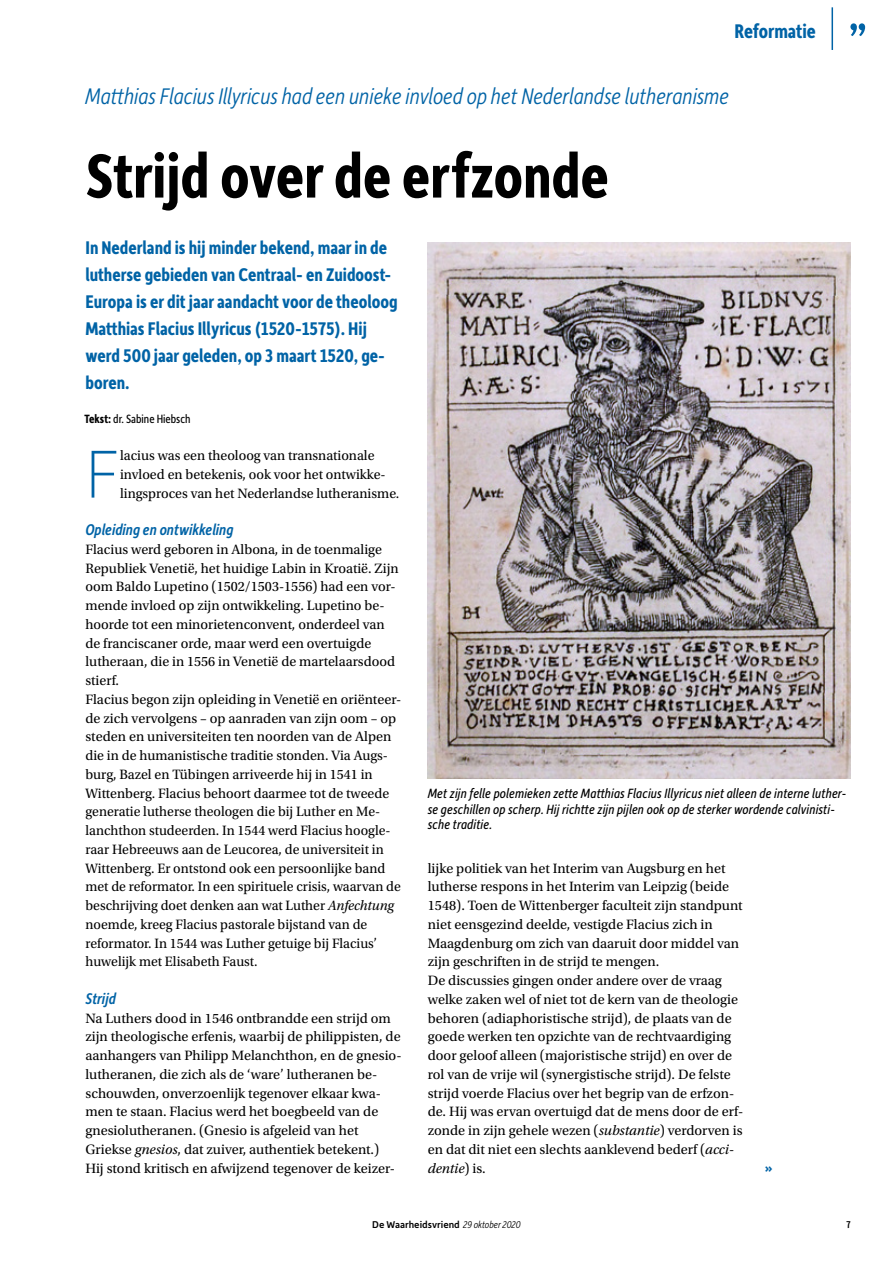
<style>
.page{position:relative;width:893px;height:1263px;background:#fff}
.page>*{position:absolute;margin:0;border:0;box-sizing:border-box;transform-origin:0 0}
.t1{font:100 72px "Depot New";color:#0063a6}
.t2{font:700 66px "Depot New Condensed";color:#000}
.t3{font:italic 300 24px "Depot New Condensed";color:#0063a6}
.t4{font:700 21px "Depot New Condensed";color:#0063a6}
.t5{font:700 19.5px/27px "Depot New Condensed";color:#0063a6}
.t6{font:italic 500 16.5px "Depot New Condensed";color:#0063a6}
.t7{font:14.25px/18.8px "Utopia Std";color:#000}
.t8{font:italic 14.25px/15.8px "Depot New Condensed";letter-spacing:.01em;color:#000}
.t9{font:12.75px "Depot New Condensed";color:#000}
.t10{font:700 12px "Depot New";color:#0063a6}
.t11{font:500 10.5px "Depot New";color:#000}
.t12{font:500 10.5px "Depot New Condensed";color:#000}
.s1{font-weight:700}
.s2{font-style:italic}
.s3{font-family:"Depot New Condensed";font-weight:300;font-style:italic}
</style>
<div class="page">
<hr style="left:831px;top:7px;width:2px;height:43px;background:#0063a6">
<svg style="left:850px;top:23px;width:15px;height:13px"></svg>
<img style="left:428px;top:242px;width:422px;height:537px">
<h3 class="t4" style="left:734px;top:18px;width:83px">Reformatie</h3>
<h3 class="t3" style="left:85px;top:80px;width:645px">Matthias Flacius Illyricus had een unieke invloed op het Nederlandse lutheranisme</h3>
<h2 class="t2" style="left:85px;top:133px;width:525px">Strijd over de erfzonde</h2>
<h3 class="t5" style="left:85px;top:233px;width:314px">In Nederland is hij minder bekend, maar in de lutherse gebieden van Centraal- en Zuidoost-Europa is er dit jaar aandacht voor de theoloog Matthias Flacius Illyricus (1520-1575). Hij werd 500 jaar geleden, op 3 maart 1520, ge&shy;boren.</h3>
<p class="t9" style="left:85px;top:410px;width:107px"><span class="s1">Tekst:</span> dr. Sabine Hiebsch</p>
<h1 class="t1" style="left:85px;top:427px;width:36px">F</h1>
<p class="t7" style="left:120px;top:446px;width:281px">lacius was een theoloog van transnationale invloed en betekenis, ook voor het ontwikke&shy;lingsproces van het Nederlandse lutheranisme.</p>
<p class="t6" style="left:85px;top:519px;width:150px">Opleiding en ontwikkeling</p>
<p class="t7" style="left:85px;top:540px;width:317px">Flacius werd geboren in Albona, in de toenmalige Republiek Venetië, het huidige Labin in Kroatië. Zijn oom Baldo Lupetino (1502/1503-1556) had een vor&shy;mende invloed op zijn ontwikkeling. Lupetino be‑ hoorde tot een minorietenconvent, onderdeel van de franciscaner orde, maar werd een overtuigde lutheraan, die in 1556 in Venetië de martelaarsdood stierf.<br>Flacius begon zijn opleiding in Venetië en oriënteer&shy;de zich vervolgens – op aanraden van zijn oom – op steden en universiteiten ten noorden van de Alpen die in de humanistische traditie stonden. Via Augs‑ burg, Bazel en Tübingen arriveerde hij in 1541 in Wittenberg. Flacius behoort daarmee tot de tweede generatie lutherse theologen die bij Luther en Me‑ lanchthon studeerden. In 1544 werd Flacius hoogle&shy;raar Hebreeuws aan de Leucorea, de universiteit in Wittenberg. Er ontstond ook een persoonlijke band met de reformator. In een spirituele crisis, waarvan de beschrijving doet denken aan wat Luther <span class="s2">Anfechtung </span>noemde, kreeg Flacius pastorale bijstand van de reformator. In 1544 was Luther getuige bij Flacius’ huwelijk met Elisabeth Faust.</p>
<p class="t6" style="left:85px;top:988px;width:32px">Strijd</p>
<p class="t7" style="left:85px;top:1009px;width:318px">Na Luthers dood in 1546 ontbrandde een strijd om zijn theologische erfenis, waarbij de philippisten, de aanhangers van Philipp Melanchthon, en de gnesio&shy;lutheranen, die zich als de ‘ware’ lutheranen be‑ schouwden, onverzoenlijk tegenover elkaar kwa&shy;men te staan. Flacius werd het boegbeeld van de gnesiolutheranen. (Gnesio is afgeleid van het Griekse <span class="s2">gnesios</span>, dat zuiver, authentiek betekent.)<br>Hij stond kritisch en afwijzend tegenover de keizer-</p>
<p class="t8" style="left:428px;top:785px;width:420px">Met zijn felle polemieken zette Matthias Flacius Illyricus niet alleen de interne luther‑ se geschillen op scherp. Hij richtte zijn pijlen ook op de sterker wordende calvinisti‑ sche traditie.</p>
<p class="t7" style="left:428px;top:859px;width:317px">lijke politiek van het Interim van Augsburg en het lutherse respons in het Interim van Leipzig (beide 1548). Toen de Wittenberger faculteit zijn standpunt niet eensgezind deelde, vestigde Flacius zich in Maagdenburg om zich van daaruit door middel van zijn geschriften in de strijd te mengen.<br>De discussies gingen onder andere over de vraag welke zaken wel of niet tot de kern van de theologie behoren (adiaphoristische strijd), de plaats van de goede werken ten opzichte van de rechtvaardiging door geloof alleen (majoristische strijd) en over de rol van de vrije wil (synergistische strijd). De felste strijd voerde Flacius over het begrip van de erfzon&shy;de. Hij was ervan overtuigd dat de mens door de erf&shy;zonde in zijn gehele wezen (<span class="s2">substantie</span>) verdorven is en dat dit niet een slechts aanklevend bederf (<span class="s2">acci‑ dentie</span>) is.</p>
<p class="t10" style="left:765px;top:1161px;width:10px">»</p>
<p class="t11" style="left:372px;top:1218px;width:150px">De Waarheidsvriend <span class="s3">29 oktober 2020</span></p>
<p class="t12" style="left:846px;top:1218px;width:6px">7</p>
</div>
